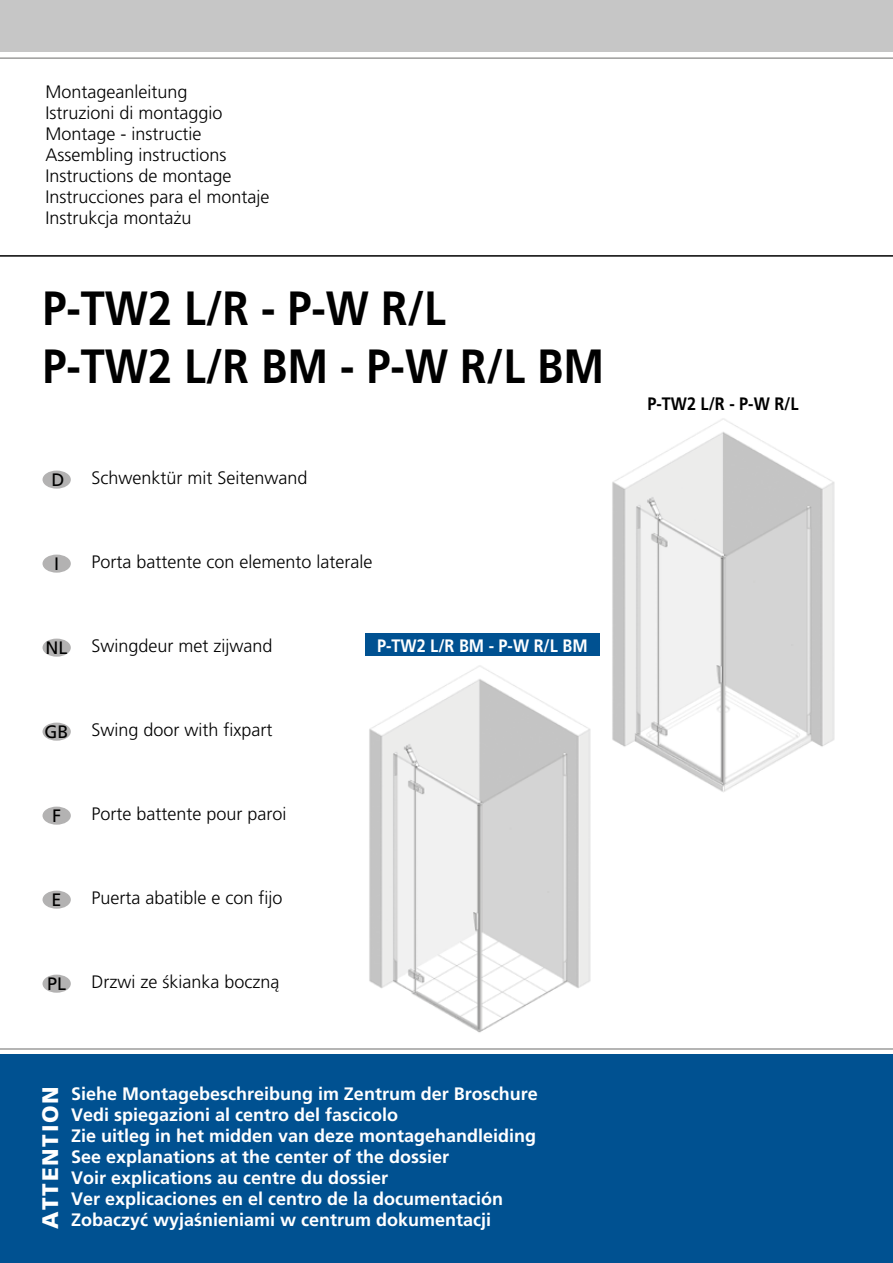
<style>
.page{position:relative;width:893px;height:1263px;background:#fff}
.page>*{position:absolute;margin:0;border:0;box-sizing:border-box;transform-origin:0 0}
.t1{font:700 48px/57.6px "Frutiger";color:#000;scale:.9 1}
.t2{font:900 22.5px "Frutiger";letter-spacing:.08em;color:#fff}
.t3{font:300 18px/21px "Frutiger";color:#000}
.t4{font:700 18px/21px "Frutiger";color:#fff}
.t5{font:700 18px "Pfrutiger";color:#fff}
.t6{font:300 18px "Pfrutiger";color:#000}
.t7{font:700 18px "Frutiger";color:#fff;scale:.9 1}
.t8{font:700 18px "Frutiger";color:#000;scale:.9 1}
.t9{font:18px "Frutiger";color:#000}
</style>
<div class="page">
<hr style="left:0;top:255px;width:893px;height:2px;background:#000">
<hr style="left:0;top:57px;width:893px;height:2px;background:#9d9d9c">
<div style="left:0;top:1054px;width:893px;height:209px;background:#005191"></div>
<div style="left:0;top:0;width:893px;height:51px;background:#c6c6c6"></div>
<hr style="left:0;top:1048px;width:893px;height:2px;background:#9d9d9c">
<img style="left:612px;top:418px;width:223px;height:374px">
<img style="left:369px;top:665px;width:222px;height:368px">
<div style="left:43px;top:471px;width:28px;height:18px;background:#b3b2b2;border-radius:50%"></div>
<div style="left:43px;top:555px;width:28px;height:18px;background:#b3b2b2;border-radius:50%"></div>
<div style="left:43px;top:639px;width:28px;height:18px;background:#b3b2b2;border-radius:50%"></div>
<div style="left:43px;top:723px;width:28px;height:18px;background:#b3b2b2;border-radius:50%"></div>
<div style="left:43px;top:807px;width:28px;height:18px;background:#b3b2b2;border-radius:50%"></div>
<div style="left:43px;top:891px;width:28px;height:18px;background:#b3b2b2;border-radius:50%"></div>
<div style="left:43px;top:975px;width:28px;height:18px;background:#b3b2b2;border-radius:50%"></div>
<div style="left:365px;top:634px;width:235px;height:22px;background:#005191"></div>
<p class="t3" style="left:46px;top:81px;width:226px">Montageanleitung<br>Istruzioni di montaggio<br>Montage - instructie<br>Assembling instructions<br>Instructions de montage<br>Instrucciones para el montaje</p>
<p class="t6" style="left:46px;top:208px;width:147px">Instrukcja monta˝u</p>
<h1 class="t1" style="left:43px;top:279px;width:626px">P-TW2 L/R - P-W R/L<br>P-TW2 L/R BM - P-W R/L BM</h1>
<p class="t9" style="left:52px;top:469px;width:14px">D</p>
<p class="t9" style="left:54px;top:553px;width:7px">I</p>
<p class="t3" style="left:91px;top:467px;width:218px">Schwenktür mit Seitenwand</p>
<p class="t3" style="left:91px;top:551px;width:282px">Porta battente con elemento laterale</p>
<p class="t9" style="left:46px;top:637px;width:23px">NL</p>
<p class="t3" style="left:91px;top:635px;width:183px">Swingdeur met zijwand</p>
<p class="t7" style="left:377px;top:635px;width:236px">P-TW2 L/R BM - P-W R/L BM</p>
<p class="t9" style="left:45px;top:721px;width:25px">GB</p>
<p class="t3" style="left:91px;top:719px;width:183px">Swing door with fixpart</p>
<p class="t9" style="left:52px;top:805px;width:10px">F</p>
<p class="t3" style="left:91px;top:803px;width:197px">Porte battente pour paroi</p>
<p class="t9" style="left:52px;top:889px;width:12px">E</p>
<p class="t3" style="left:91px;top:887px;width:193px">Puerta abatible e con fijo</p>
<p class="t9" style="left:47px;top:973px;width:21px">PL</p>
<p class="t6" style="left:91px;top:972px;width:190px">Drzwi ze Êkianka bocznà</p>
<p class="t2" style="left:37px;top:1229px;width:145px;rotate:-90deg">ATTENTION</p>
<p class="t4" style="left:71px;top:1083px;width:468px">Siehe Montagebeschreibung im Zentrum der Broschure Vedi spiegazioni al centro del fascicolo<br>Zie uitleg in het midden van deze montagehandleiding See explanations at the center of the dossier<br>Voir explications au centre du dossier<br>Ver explicaciones en el centro de la documentación</p>
<p class="t5" style="left:71px;top:1210px;width:422px">Zobaczyç wyjaÊnieniami w centrum dokumentacji</p>
<p class="t8" style="left:647px;top:393px;width:170px">P-TW2 L/R - P-W R/L</p>
</div>
